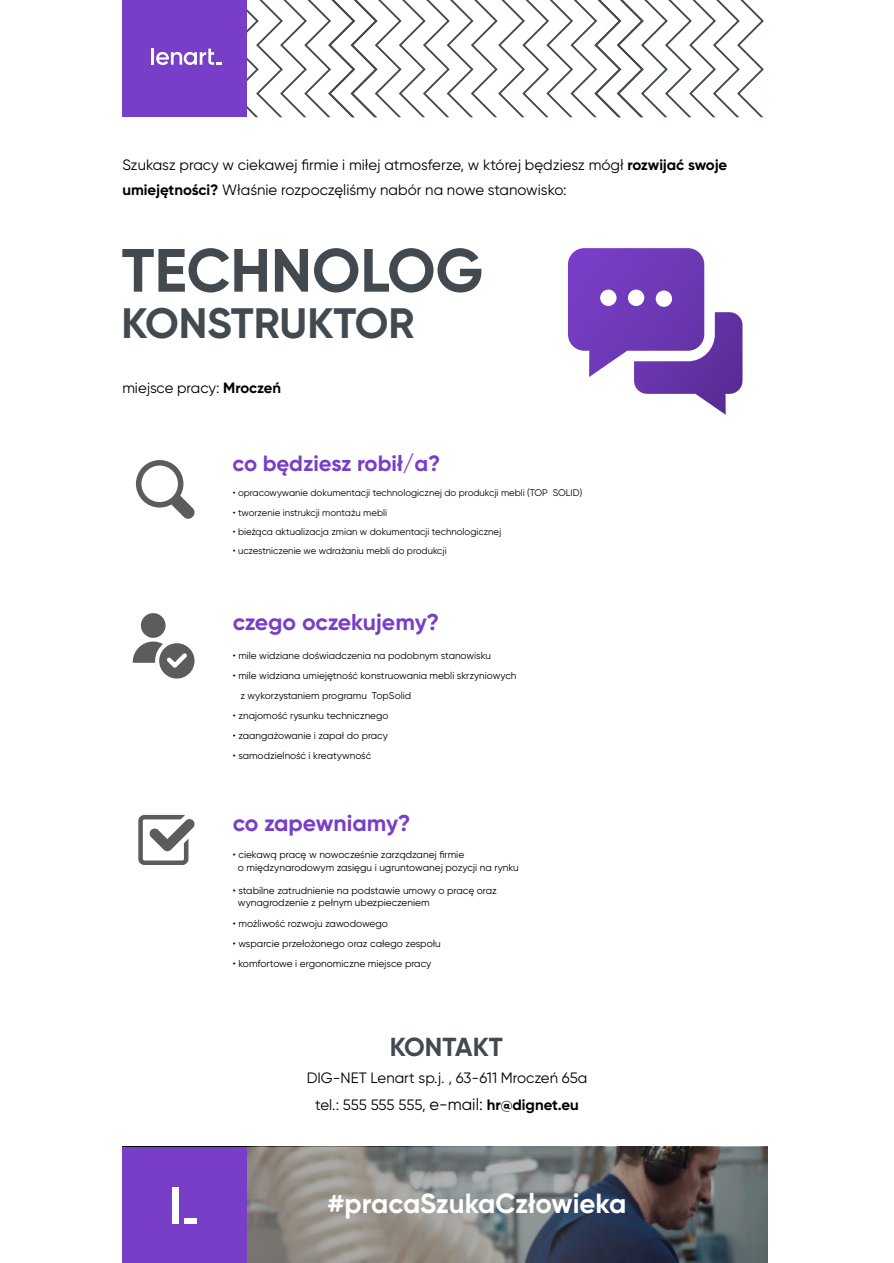
<style>
.page{position:relative;width:894px;height:1263px;background:#fff}
.page>*{position:absolute;margin:0;border:0;box-sizing:border-box;transform-origin:0 0}
.t1{font:700 61.05px "Gilroy";color:#424a50}
.t2{font:700 42.45px "Gilroy";letter-spacing:-.005em;color:#424a50}
.t3{font:700 27.6px "Gilroy";color:#fff}
.t4{font:700 26.1px "Gilroy";color:#424a50}
.t5{font:700 22.95px "Gilroy";letter-spacing:-.005em;color:#783ec7}
.t6{font:700 22.05px "Gilroy";color:#783ec7}
.t7{font:15px/27.9px "Gilroy";color:#000;text-align:center}
.t8{font:14.85px "Gilroy";color:#000}
.t9{font:10.05px/12.8px "Gilroy";color:#000}
.t10{font:9.6px "Gilroy";color:#000}
.s1{font-weight:700}
.s2{font-size:16.5px}
</style>
<div class="page">
<svg style="left:247px;top:0;width:517px;height:117px"></svg>
<div style="left:122px;top:0;width:125px;height:117px;background:#783ec7"></div>
<hr style="left:151px;top:49px;width:3px;height:16px;background:#fff">
<svg style="left:156px;top:49px;width:66px;height:16px"></svg>
<svg style="left:136px;top:460px;width:59px;height:59px"></svg>
<svg style="left:133px;top:613px;width:61px;height:65px"></svg>
<svg style="left:138px;top:815px;width:57px;height:50px"></svg>
<div style="left:246px;top:1147px;width:521px;height:116px;background:#0a0a0a;opacity:.29"></div>
<div style="left:122px;top:1147px;width:125px;height:116px;background:#783ec7"></div>
<div style="left:184px;top:1218px;width:13px;height:6px;background:#fff"></div>
<div style="left:172px;top:1187px;width:6px;height:37px;background:#fff"></div>
<svg style="left:568px;top:248px;width:174px;height:167px"></svg>
<h3 class="t7" style="left:122px;top:153px;width:606px;line-height:24.8px;text-align:left">Szukasz pracy w ciekawej firmie i miłej atmosferze, w której będziesz mógł <span class="s1">rozwijać swoje umiejętności?</span> Właśnie rozpoczęliśmy nabór na nowe stanowisko:</h3>
<h1 class="t1" style="left:121px;top:243px;width:363px">TECHNOLOG</h1>
<h2 class="t2" style="left:121px;top:304px;width:294px">KONSTRUKTOR</h2>
<h3 class="t8" style="left:122px;top:381px;width:160px">miejsce pracy: <span class="s1">Mroczeń</span></h3>
<h3 class="t6" style="left:232px;top:454px;width:209px">co będziesz robił/a?</h3>
<p class="t10" style="left:233px;top:489px;width:351px">• opracowywanie dokumentacji technologicznej do produkcji mebli (TOP SOLID)</p>
<p class="t10" style="left:233px;top:508px;width:156px">• tworzenie instrukcji montażu mebli</p>
<p class="t10" style="left:233px;top:527px;width:270px">• bieżąca aktualizacja zmian w dokumentacji technologicznej</p>
<p class="t10" style="left:233px;top:547px;width:215px">• uczestniczenie we wdrażaniu mebli do produkcji</p>
<h3 class="t5" style="left:233px;top:611px;width:208px">czego oczekujemy?</h3>
<p class="t9" style="left:233px;top:649px;width:259px">• mile widziane doświadczenia na podobnym stanowisku</p>
<p class="t9" style="left:240px;top:666px;width:277px;line-height:20.1px;text-indent:-7px">• mile widziana umiejętność konstruowania mebli skrzyniowych z wykorzystaniem programu TopSolid</p>
<p class="t9" style="left:233px;top:709px;width:157px">• znajomość rysunku technicznego</p>
<p class="t9" style="left:233px;top:729px;width:156px">• zaangażowanie i zapał do pracy</p>
<p class="t9" style="left:233px;top:750px;width:140px">• samodzielność i kreatywność</p>
<h3 class="t5" style="left:233px;top:813px;width:179px">co zapewniamy?</h3>
<p class="t9" style="left:238px;top:849px;width:282px;text-indent:-5px">• ciekawą pracę w nowocześnie zarządzanej firmie<br>o międzynarodowym zasięgu i ugruntowanej pozycji na rynku</p>
<p class="t9" style="left:238px;top:884px;width:260px;text-indent:-5px">• stabilne zatrudnienie na podstawie umowy o pracę oraz wynagrodzenie z pełnym ubezpieczeniem</p>
<p class="t9" style="left:233px;top:917px;width:157px">• możliwość rozwoju zawodowego</p>
<p class="t9" style="left:233px;top:938px;width:209px">• wsparcie przełożonego oraz całego zespołu</p>
<p class="t9" style="left:233px;top:958px;width:200px">• komfortowe i ergonomiczne miejsce pracy</p>
<h3 class="t4" style="left:390px;top:1035px;width:114px">KONTAKT</h3>
<h3 class="t7" style="left:307px;top:1064px;width:282px">DIG-NET Lenart sp.j. , 63-611 Mroczeń 65a tel.: 555 555 555, <span class="s2">e-mail:</span> <span class="s1">hr@dignet.eu</span></h3>
<h3 class="t3" style="left:327px;top:1191px;width:300px">#pracaSzukaCzłowieka</h3>
</div>
